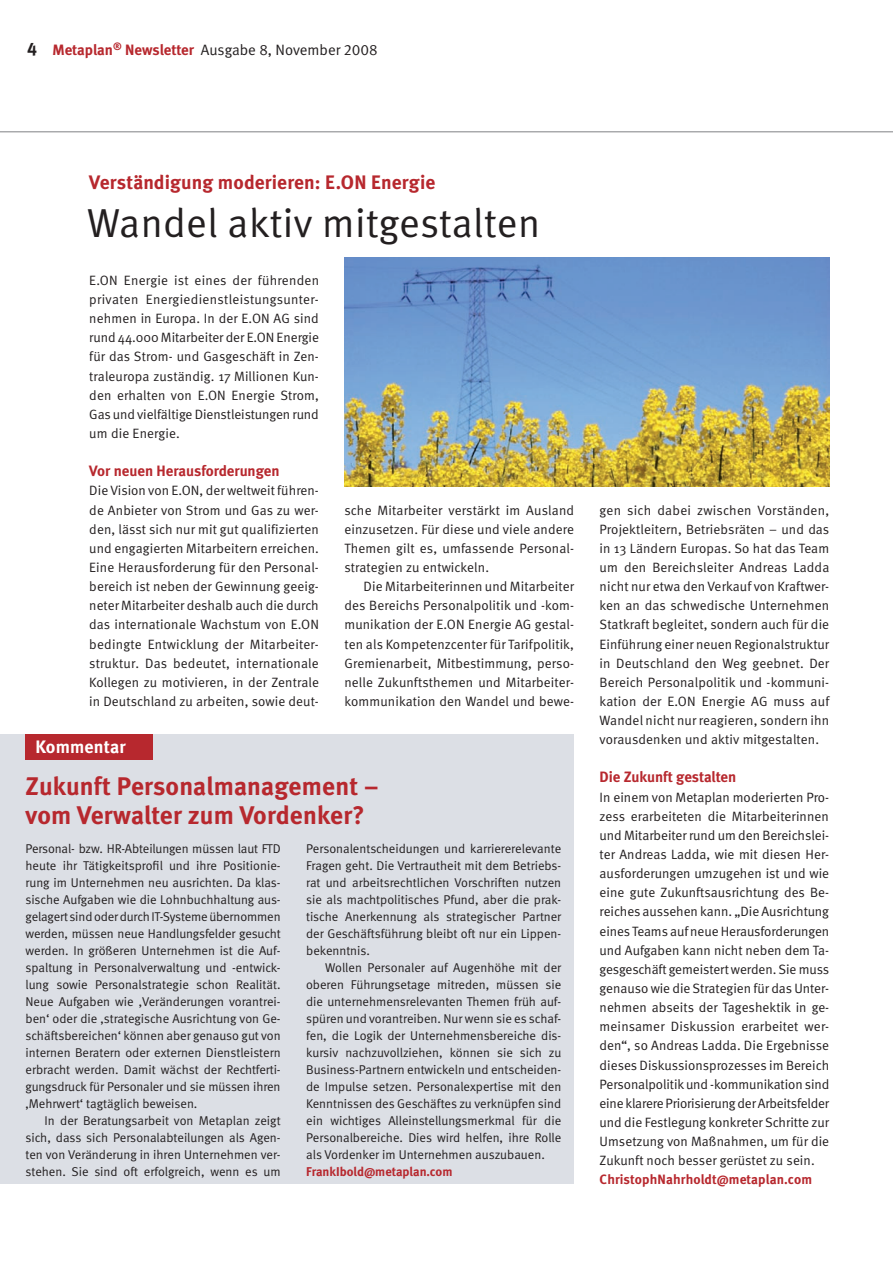
<style>
.page{position:relative;width:893px;height:1263px;background:#fff}
.page>*{position:absolute;margin:0;border:0;box-sizing:border-box;transform-origin:0 0}
.Headline_1_27pt{font:40.5px "Meta Normal";letter-spacing:.01em;color:#231f20}
.Headline_2_17pt{font:700 25.5px/28.7px "Meta";letter-spacing:.01em;color:#b7282e}
.Kopfzeile_13pt{font:700 19.5px "Meta";letter-spacing:.005em;color:#b7282e}
.Headline_Balken{font:700 18px "Meta";letter-spacing:.01em;color:#fff}
.t1{font:18px "Meta Bold Caps Expert";color:#231f20}
.Subheadline_10pt{font:700 15px "Meta";color:#b7282e}
.Normal_9pt_ohne_Einz{font:13.5px/19.2px "Meta Normal";letter-spacing:.005em;color:#231f20;text-align:justify}
.Normal_9pt{font:13.5px/19.2px "Meta Normal";letter-spacing:.01em;color:#231f20;text-align:justify}
.Normal_9pt_fett{font:700 13.5px "Meta";letter-spacing:.01em;color:#b7282e}
.Normal_8_5{font:12.75px/17px "Meta Normal";color:#231f20;text-align:justify}
.Normal_8_5pt_fett{font:700 12.75px "Meta";color:#b7282e}
.s1{font-family:"Meta Normal";font-weight:400;color:#231f20}
.s2{font-family:"Meta Normal Expert";font-weight:400;color:#231f20}
</style>
<div class="page">
<hr style="left:0;top:131px;width:893px;height:1px;background:#808285">
<div style="left:0;top:735px;width:574px;height:449px;background:#dcdfe5"></div>
<div style="left:26px;top:735px;width:127px;height:25px;background:#b7282e"></div>
<img style="left:344px;top:257px;width:485px;height:230px">
<p class="t1" style="left:27px;top:38px;width:11px">4</p>
<p class="Subheadline_10pt" style="left:53px;top:41px;width:327px">Metaplan<sup>®</sup> Newsletter <span class="s1">Ausgabe</span> <span class="s2">8</span><span class="s1">, November</span> <span class="s2">2008</span></p>
<p class="Kopfzeile_13pt" style="left:89px;top:171px;width:347px">Verständigung moderieren: E.ON Energie</p>
<p class="Headline_1_27pt" style="left:87px;top:200px;width:454px">Wandel aktiv mitgestalten</p>
<p class="Normal_9pt_ohne_Einz" style="left:89px;top:270px;width:231px">E.ON Energie ist eines der führenden privaten Energiedienstleistungsunter&shy;nehmen in Europa. In der E.ON AG sind rund 44.000 Mitarbeiter der E.ON Energie für das Strom- und Gas-geschäft in Zen&shy;traleuropa zuständig. 17 Millionen Kun&shy;den erhalten von E.ON Energie Strom, Gas und vielfältige Dienstleistungen rund um die Energie.</p>
<p class="Subheadline_10pt" style="left:89px;top:462px;width:192px">Vor neuen Herausforderungen</p>
<p class="Normal_9pt_ohne_Einz" style="left:89px;top:481px;width:231px">Die Vision von E.ON, der weltweit führen&shy;de Anbieter von Strom und Gas zu wer&shy;den, lässt sich nur mit gut qualifizierten und engagierten Mitarbeitern erreichen.<br>Eine Herausforderung für den Personal&shy;bereich ist neben der Gewinnung geeig&shy;neter Mitarbeiter deshalb auch die durch das internationale Wachstum von E.ON bedingte Entwicklung der Mitarbeiter&shy;struktur. Das bedeutet, internationale Kollegen zu motivieren, in der Zentrale in Deutschland zu arbeiten, sowie deut-</p>
<p class="Normal_9pt_ohne_Einz" style="left:344px;top:500px;width:231px">sche Mitarbeiter verstärkt im Ausland einzusetzen. Für diese und viele andere Themen gilt es, umfassende Personal&shy;strategien zu entwickeln.</p>
<p class="Normal_9pt" style="left:344px;top:577px;width:231px;text-indent:19px">Die Mitarbeiterinnen und Mitarbeiter des Bereichs Personalpolitik und -kom&shy;munikation der E.ON Energie AG gestal&shy;ten als Kompetenzcenter für Tarifpolitik, Gremienarbeit, Mitbestimmung, perso&shy;nelle Zukunftsthemen und Mitarbeiter&shy;kommunikation den Wandel und bewe-</p>
<p class="Headline_Balken" style="left:36px;top:736px;width:92px">Kommentar</p>
<p class="Headline_2_17pt" style="left:26px;top:772px;width:355px">Zukunft Personalmanagement – vom Verwalter zum Vordenker?</p>
<p class="Normal_8_5" style="left:26px;top:839px;width:257px">Personal- bzw. HR-Abteilungen müssen laut FTD heute ihr Tätigkeitsprofil und ihre Positionie&shy;rung im Unternehmen neu ausrichten. Da klas&shy;sische Aufgaben wie die Lohnbuchhaltung aus&shy;gelagert sind oder durch IT-Systeme über-nommen werden, müssen neue Handlungsfel-der gesucht werden. In größeren Unternehmen ist die Auf&shy;spaltung in Personalverwaltung und -entwick&shy;lung sowie Personalstrategie schon Realität.<br>Neue Aufgaben wie ‚Veränderungen vorantrei&shy;ben‘ oder die ‚strategische Ausrichtung von Ge&shy;schäftsbereichen‘ können aber genauso gut von internen Beratern oder externen Dienstleistern erbracht werden. Damit wächst der Rechtferti&shy;gungsdruck für Personaler und sie müssen ihren ‚Mehrwert‘ tagtäglich beweisen.</p>
<p class="Normal_8_5" style="left:26px;top:1112px;width:257px;text-indent:19px">In der Beratungsarbeit von Metaplan zeigt sich, dass sich Personalabteilungen als Agen&shy;ten von Veränderung in ihren Unternehmen ver&shy;stehen. Sie sind oft erfolgreich, wenn es um</p>
<p class="Normal_8_5" style="left:306px;top:839px;width:257px">Personalentscheidungen und karriererelevan-te Fragen geht. Die Vertrautheit mit dem Betriebs&shy;rat und arbeitsrechtlichen Vorschriften nutzen sie als machtpolitisches Pfund, aber die prak&shy;tische Anerkennung als strategischer Partner der Geschäftsführung bleibt oft nur ein Lippen&shy;bekenntnis.</p>
<p class="Normal_8_5" style="left:306px;top:958px;width:257px;text-indent:19px">Wollen Personaler auf Augenhöhe mit der oberen Führungsetage mit-reden, müssen sie die unternehmensrelevanten Themen früh auf&shy;spüren und vorantreiben. Nur wenn sie es schaf&shy;fen, die Logik der Unternehmensbereiche dis&shy;kursiv nachzuvollziehen, können sie sich zu Business-Partnern entwickeln und entscheiden&shy;de Impulse setzen. Personalexpertise mit den Kenntnissen des Geschäftes zu verknüpfen sind ein wichtiges Alleinstellungsmerkmal für die Personalbereiche. Dies wird helfen, ihre Rolle als Vordenker im Unternehmen auszubauen.</p>
<p class="Normal_8_5pt_fett" style="left:306px;top:1164px;width:148px">FrankIbold@metaplan.com</p>
<p class="Normal_9pt" style="left:600px;top:500px;width:231px">gen sich dabei zwischen Vorständen, Projektleitern, Betriebsräten – und das in 13 Ländern Europas. So hat das Team um den Bereichsleiter Andreas Ladda nicht nur etwa den Verkauf von Kraftwer&shy;ken an das schwedische Unternehmen Statkraft begleitet, sondern auch für die Einführung einer neuen Regionalstruktur in Deutschland den Weg geebnet. Der Bereich Personalpolitik und -kommuni&shy;kation der E.ON Energie AG muss auf Wandel nicht nur reagieren, sondern ihn vorausdenken und aktiv mitgestalten.</p>
<p class="Subheadline_10pt" style="left:600px;top:768px;width:138px">Die Zukunft gestalten</p>
<p class="Normal_9pt_ohne_Einz" style="left:600px;top:787px;width:231px">In einem von Metaplan moderierten Pro&shy;zess erarbeiteten die Mitarbeiterinnen und Mitarbeiter rund um den Bereichslei&shy;ter Andreas Ladda, wie mit diesen Her&shy;ausforderungen umzugehen ist und wie eine gute Zukunftsausrichtung des Be&shy;reiches aussehen kann. „Die Ausrichtung eines Teams auf neue Herausforderungen und Aufgaben kann nicht neben dem Ta&shy;gesgeschäft gemeistert werden. Sie muss genauso wie die Strategien für das Unter&shy;nehmen abseits der Tageshektik in ge&shy;meinsamer Diskussion erarbeitet wer&shy;den“, so Andreas Ladda. Die Ergebnisse dieses Diskussionsprozesses im Bereich Personalpolitik und -kommunikation sind eine klarere Priorisierung der Arbeitsfelder und die Festlegung konkreter Schritte zur Umsetzung von Maßnahmen, um für die Zukunft noch besser gerüstet zu sein.</p>
<p class="Normal_9pt_fett" style="left:600px;top:1171px;width:214px">ChristophNahrholdt@metaplan.com</p>
</div>
